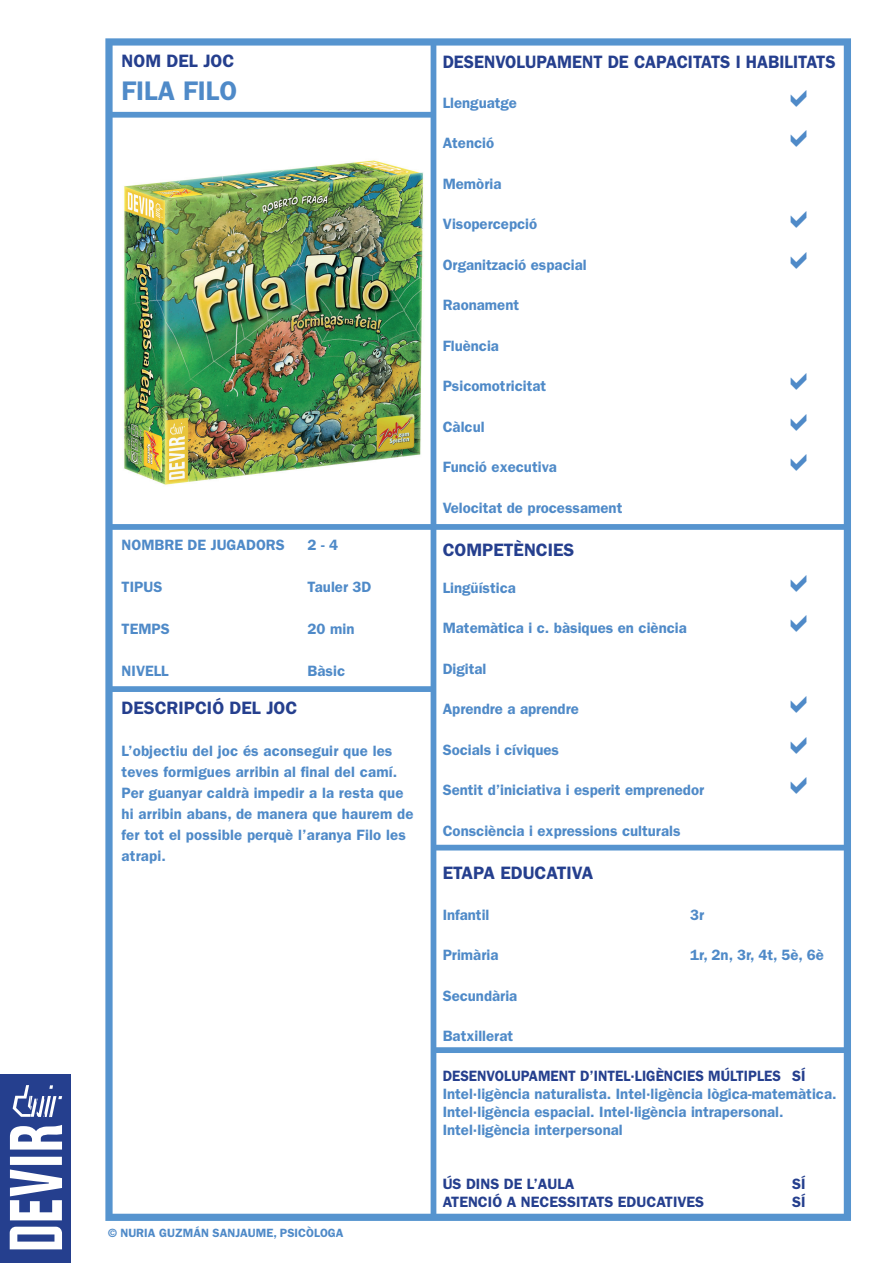
<style>
.page{position:relative;width:893px;height:1263px;background:#fff}
.page>*{position:absolute;margin:0;border:0;box-sizing:border-box;transform-origin:0 0}
.t1{font:600 27px "ITC Franklin Gothic Std";color:#4f8ac8}
.t2{font:600 18px "ITC Franklin Gothic Std";color:#253f8e}
.t3{font:600 18px "ITC Franklin Gothic Std";color:#253f8e;scale:.95 1}
.t4{font:600 15px/21px "ITC Franklin Gothic Std";color:#4f8ac8}
.t5{font:600 15px "ITC Franklin Gothic Std";color:#253f8e}
.t6{font:600 15px "ITC Franklin Gothic Std";color:#253f8e;scale:.95 1}
.t7{font:600 12px "ITC Franklin Gothic Std";color:#4f8ac8}
</style>
<div class="page">
<img style="left:4px;top:38px;width:847px;height:1183px">
<div style="left:0;top:1075px;width:71px;height:188px;background:#253f8e"></div>
<svg style="left:10px;top:1125px;width:52px;height:124px"></svg>
<svg style="left:13px;top:1085px;width:49px;height:32px"></svg>
<img style="left:118px;top:157px;width:311px;height:331px">
<svg style="left:791px;top:90px;width:16px;height:17px"></svg>
<svg style="left:791px;top:130px;width:16px;height:17px"></svg>
<svg style="left:791px;top:211px;width:16px;height:17px"></svg>
<svg style="left:791px;top:252px;width:16px;height:17px"></svg>
<svg style="left:791px;top:373px;width:16px;height:17px"></svg>
<svg style="left:791px;top:414px;width:16px;height:17px"></svg>
<svg style="left:791px;top:454px;width:16px;height:17px"></svg>
<svg style="left:791px;top:575px;width:16px;height:17px"></svg>
<svg style="left:791px;top:615px;width:16px;height:17px"></svg>
<svg style="left:791px;top:696px;width:16px;height:17px"></svg>
<svg style="left:791px;top:737px;width:16px;height:17px"></svg>
<svg style="left:791px;top:777px;width:16px;height:17px"></svg>
<p class="t2" style="left:122px;top:51px;width:114px">NOM DEL JOC</p>
<h1 class="t1" style="left:122px;top:75px;width:117px">FILA FILO</h1>
<p class="t4" style="left:122px;top:535px;width:165px">NOMBRE DE JUGADORS</p>
<p class="t4" style="left:308px;top:535px;width:32px">2 - 4</p>
<p class="t4" style="left:122px;top:577px;width:42px">TIPUS</p>
<p class="t4" style="left:308px;top:577px;width:65px">Tauler 3D</p>
<p class="t4" style="left:122px;top:619px;width:50px">TEMPS</p>
<p class="t4" style="left:308px;top:619px;width:48px">20 min</p>
<p class="t4" style="left:122px;top:661px;width:49px">NIVELL</p>
<p class="t4" style="left:308px;top:661px;width:39px">Bàsic</p>
<p class="t2" style="left:122px;top:698px;width:177px">DESCRIPCIÓ DEL JOC</p>
<p class="t4" style="left:122px;top:741px;width:293px">L’objectiu del joc és aconseguir que les teves formigues arribin al final del camí.<br>Per guanyar caldrà impedir a la resta que hi arribin abans, de manera que haurem de fer tot el possible perquè l’aranya Filo les atrapi.</p>
<p class="t7" style="left:108px;top:1226px;width:237px">© NURIA GUZMÁN SANJAUME, PSICÒLOGA</p>
<p class="t3" style="left:443px;top:52px;width:415px">DESENVOLUPAMENT DE CAPACITATS I HABILITATS</p>
<p class="t4" style="left:443px;top:92px;width:76px">Llenguatge</p>
<p class="t4" style="left:443px;top:133px;width:53px">Atenció</p>
<p class="t4" style="left:443px;top:173px;width:60px">Memòria</p>
<p class="t4" style="left:443px;top:214px;width:96px">Visopercepció</p>
<p class="t4" style="left:443px;top:254px;width:146px">Organització espacial</p>
<p class="t4" style="left:443px;top:295px;width:78px">Raonament</p>
<p class="t4" style="left:443px;top:335px;width:58px">Fluència</p>
<p class="t4" style="left:443px;top:376px;width:105px">Psicomotricitat</p>
<p class="t4" style="left:443px;top:416px;width:43px">Càlcul</p>
<p class="t4" style="left:443px;top:457px;width:116px">Funció executiva</p>
<p class="t4" style="left:443px;top:497px;width:181px">Velocitat de processament</p>
<p class="t2" style="left:443px;top:539px;width:133px">COMPETÈNCIES</p>
<p class="t4" style="left:443px;top:577px;width:75px">Lingüística</p>
<p class="t4" style="left:443px;top:618px;width:246px">Matemàtica i c. bàsiques en ciència</p>
<p class="t4" style="left:443px;top:658px;width:45px">Digital</p>
<p class="t4" style="left:443px;top:699px;width:138px">Aprendre a aprendre</p>
<p class="t4" style="left:443px;top:739px;width:118px">Socials i cíviques</p>
<p class="t4" style="left:443px;top:780px;width:263px">Sentit d’iniciativa i esperit emprenedor</p>
<p class="t4" style="left:443px;top:820px;width:239px">Consciència i expressions culturals</p>
<p class="t2" style="left:443px;top:862px;width:152px">ETAPA EDUCATIVA</p>
<p class="t4" style="left:443px;top:904px;width:48px">Infantil</p>
<p class="t4" style="left:690px;top:904px;width:16px">3r</p>
<p class="t4" style="left:443px;top:944px;width:57px">Primària</p>
<p class="t4" style="left:690px;top:944px;width:135px">1r, 2n, 3r, 4t, 5è, 6è</p>
<p class="t4" style="left:443px;top:985px;width:76px">Secundària</p>
<p class="t4" style="left:443px;top:1025px;width:72px">Batxillerat</p>
<p class="t6" style="left:443px;top:1066px;width:384px">DESENVOLUPAMENT D’INTEL·LIGÈNCIES MÚLTIPLES SÍ</p>
<p class="t4" style="left:443px;top:1084px;width:395px;line-height:18px">Intel·ligència naturalista. Intel·ligència lògica-matemàtica.<br>Intel·ligència espacial. Intel·ligència intrapersonal.<br>Intel·ligència interpersonal</p>
<p class="t5" style="left:443px;top:1174px;width:133px">ÚS DINS DE L’AULA</p>
<p class="t5" style="left:792px;top:1174px;width:15px">SÍ</p>
<p class="t5" style="left:443px;top:1192px;width:263px">ATENCIÓ A NECESSITATS EDUCATIVES</p>
<p class="t5" style="left:792px;top:1192px;width:15px">SÍ</p>
</div>
